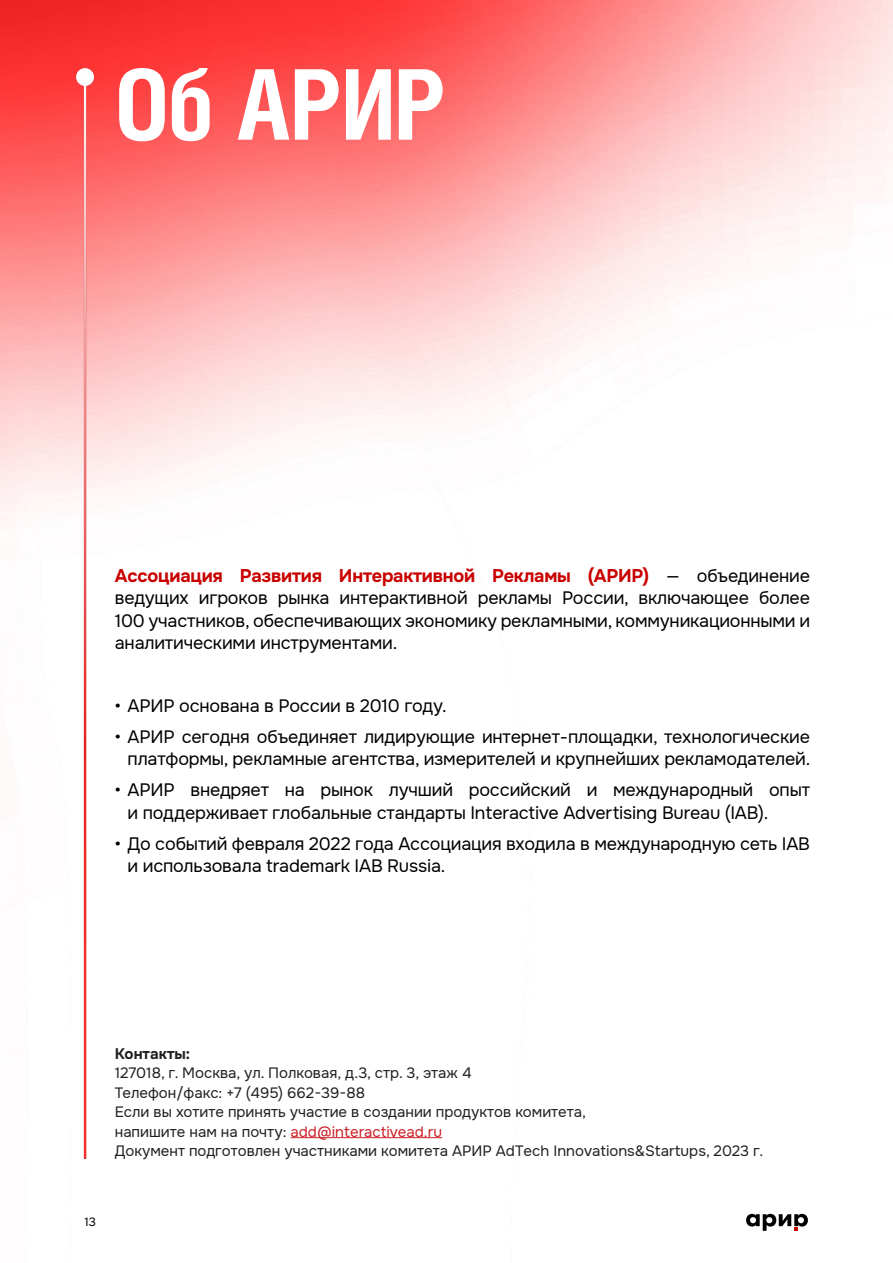
<style>
.page{position:relative;width:893px;height:1263px;background:#fff}
.page>*{position:absolute;margin:0;border:0;box-sizing:border-box;transform-origin:0 0}
.t1{font:700 97.5px "Helios Cond";letter-spacing:-.02em;color:#fff}
.t2{font:18px/22.5px "Onest";letter-spacing:-.01em;color:#000}
.t3{font:15px/19.5px "Onest";color:#231f20}
.t4{font:15px "Onest";color:#cd2028}
.t5{font:700 15px "Onest";color:#231f20}
.t6{font:12px "Onest";color:#000}
.s1{font-weight:700;color:#c90000}
.s2{color:#231f20}
</style>
<div class="page">
<img style="left:0;top:0;width:893px;height:1214px">
<svg style="left:746px;top:1214px;width:62px;height:17px"></svg>
<svg style="left:76px;top:67px;width:18px;height:18px"></svg>
<hr style="left:84px;top:77px;width:2px;height:1082px;background:#fff">
<div style="left:76px;top:68px;width:18px;height:18px;background:#fff;border-radius:50%"></div>
<hr style="left:291px;top:1137px;width:151px;height:1px;background:#cd2028">
<p class="t1" style="left:115px;top:47px;width:334px">Об АРИР</p>
<p class="t2" style="left:115px;top:565px;width:697px;text-align:justify"><span class="s1">Ассоциация Развития Интерактивной Рекламы (АРИР)</span> — объединение ведущих игроков рынка интерактивной рекламы России, включающее более 100 участников, обеспечивающих экономику рекламными, коммуникационными и аналитическими инструментами.</p>
<p class="t2" style="left:115px;top:694px;width:333px">• АРИР основана в России в 2010 году.</p>
<p class="t2" style="left:115px;top:725px;width:697px;text-align:right">• АРИР сегодня объединяет лидирующие интернет-площадки, технологические платформы, рекламные агентства, измерителей и крупнейших рекламодателей.</p>
<p class="t2" style="left:128px;top:779px;width:684px;text-indent:-13px">• АРИР внедряет на рынок лучший российский и международный опыт и поддерживает глобальные стандарты Interactive Advertising Bureau (IAB).</p>
<p class="t2" style="left:128px;top:832px;width:684px;text-indent:-13px">• До событий февраля 2022 года Ассоциация входила в международную сеть IAB и использовала trademark IAB Russia.</p>
<p class="t5" style="left:115px;top:1044px;width:77px">Контакты:</p>
<p class="t3" style="left:115px;top:1063px;width:358px">127018, г. Москва, ул. Полковая, д.3, стр. 3, этаж 4<br>Телефон/факс: +7 (495) 662-39-88</p>
<p class="t3" style="left:115px;top:1102px;width:473px">Если вы хотите принять участие в создании продуктов комитета,</p>
<p class="t4" style="left:115px;top:1122px;width:329px"><span class="s2">напишите нам на почту:</span> add@interactivead.ru</p>
<p class="t3" style="left:115px;top:1141px;width:650px">Документ подготовлен участниками комитета АРИР AdTech Innovations&amp;Startups, 2023 г.</p>
<p class="t6" style="left:85px;top:1214px;width:13px">13</p>
</div>
